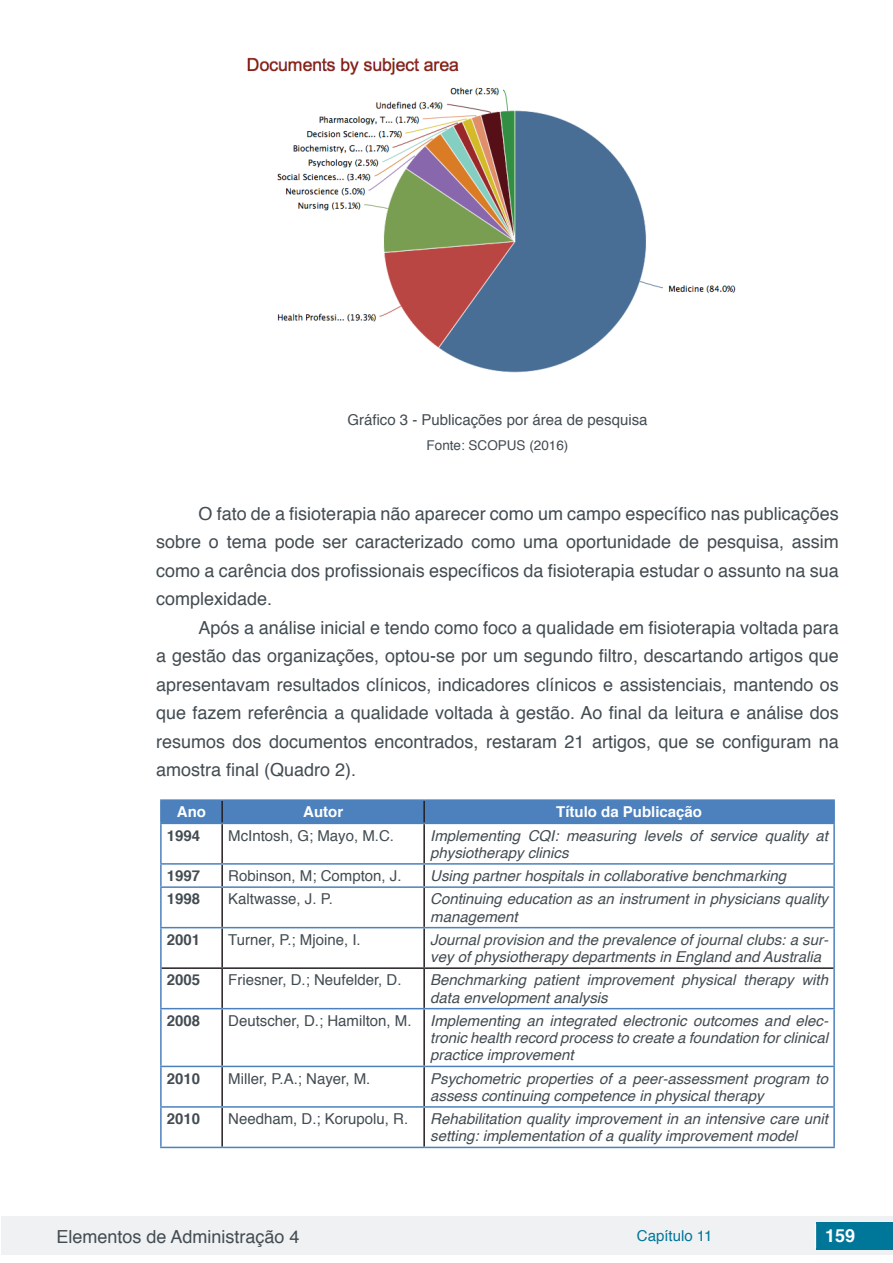
<style>
.page{position:relative;width:893px;height:1263px;background:#fff}
.page>*{position:absolute;margin:0;border:0;box-sizing:border-box;transform-origin:0 0}
.t1{font:18px/28.5px "Helvetica";color:#434c52;text-align:justify}
.t2{font:700 18px "Helvetica";color:#fff}
.t3{font:italic 15px/17.2px "Helvetica";color:#434c52}
.t4{font:15px "Helvetica";color:#434c52}
.t5{font:700 15px "Helvetica";color:#434c52}
.t6{font:700 15px "Helvetica";color:#fff}
.t7{font:15px "Helvetica";color:#007699}
.t8{font:13.5px "Helvetica";color:#434c52}
.s1{font-style:normal}
</style>
<div class="page">
<div style="left:1px;top:1216px;width:891px;height:38px;background:#f0f1f2"></div>
<div style="left:816px;top:1222px;width:77px;height:27px;background:#007699"></div>
<svg style="left:815px;top:1224px;width:1px;height:24px"></svg>
<img style="left:247px;top:57px;width:489px;height:316px">
<div style="left:162px;top:801px;width:671px;height:22px;background:#4c81bd"></div>
<hr style="left:160px;top:799px;width:62px;height:2px;background:#4c81bd">
<hr style="left:160px;top:801px;width:2px;height:22px;background:#4c81bd">
<hr style="left:222px;top:799px;width:202px;height:2px;background:#4c81bd">
<hr style="left:424px;top:799px;width:411px;height:2px;background:#4c81bd">
<hr style="left:833px;top:801px;width:2px;height:22px;background:#4c81bd">
<hr style="left:160px;top:865px;width:2px;height:21px;background:#4c81bd">
<hr style="left:833px;top:865px;width:2px;height:21px;background:#4c81bd">
<hr style="left:160px;top:928px;width:2px;height:40px;background:#4c81bd">
<hr style="left:833px;top:928px;width:2px;height:40px;background:#4c81bd">
<hr style="left:160px;top:968px;width:2px;height:40px;background:#4c81bd">
<hr style="left:833px;top:968px;width:2px;height:40px;background:#4c81bd">
<hr style="left:160px;top:1067px;width:2px;height:39px;background:#4c81bd">
<hr style="left:833px;top:1067px;width:2px;height:39px;background:#4c81bd">
<hr style="left:221px;top:801px;width:2px;height:22px;background:#231f20">
<hr style="left:423px;top:801px;width:2px;height:22px;background:#231f20">
<hr style="left:221px;top:824px;width:2px;height:39px;background:#231f20">
<hr style="left:423px;top:824px;width:2px;height:39px;background:#231f20">
<hr style="left:221px;top:865px;width:2px;height:21px;background:#231f20">
<hr style="left:423px;top:865px;width:2px;height:21px;background:#231f20">
<hr style="left:221px;top:888px;width:2px;height:39px;background:#231f20">
<hr style="left:423px;top:888px;width:2px;height:39px;background:#231f20">
<hr style="left:221px;top:928px;width:2px;height:39px;background:#231f20">
<hr style="left:423px;top:928px;width:2px;height:39px;background:#231f20">
<hr style="left:162px;top:967px;width:60px;height:2px;background:#231f20">
<hr style="left:222px;top:967px;width:202px;height:2px;background:#231f20">
<hr style="left:221px;top:969px;width:2px;height:39px;background:#231f20">
<hr style="left:424px;top:967px;width:409px;height:2px;background:#231f20">
<hr style="left:423px;top:969px;width:2px;height:39px;background:#231f20">
<hr style="left:221px;top:1009px;width:2px;height:57px;background:#231f20">
<hr style="left:423px;top:1009px;width:2px;height:57px;background:#231f20">
<hr style="left:221px;top:1067px;width:2px;height:39px;background:#231f20">
<hr style="left:423px;top:1067px;width:2px;height:39px;background:#231f20">
<hr style="left:221px;top:1108px;width:2px;height:39px;background:#231f20">
<hr style="left:423px;top:1108px;width:2px;height:39px;background:#231f20">
<hr style="left:160px;top:824px;width:2px;height:39px;background:#4c81bd">
<hr style="left:160px;top:823px;width:62px;height:1px;background:#4c81bd">
<hr style="left:222px;top:823px;width:202px;height:1px;background:#4c81bd">
<hr style="left:424px;top:823px;width:411px;height:1px;background:#4c81bd">
<hr style="left:833px;top:824px;width:2px;height:39px;background:#4c81bd">
<hr style="left:160px;top:863px;width:62px;height:2px;background:#4c81bd">
<hr style="left:222px;top:863px;width:202px;height:2px;background:#4c81bd">
<hr style="left:424px;top:863px;width:411px;height:2px;background:#4c81bd">
<hr style="left:160px;top:888px;width:2px;height:39px;background:#4c81bd">
<hr style="left:160px;top:886px;width:62px;height:2px;background:#4c81bd">
<hr style="left:222px;top:886px;width:202px;height:2px;background:#4c81bd">
<hr style="left:424px;top:886px;width:411px;height:2px;background:#4c81bd">
<hr style="left:833px;top:888px;width:2px;height:39px;background:#4c81bd">
<hr style="left:160px;top:927px;width:62px;height:1px;background:#4c81bd">
<hr style="left:222px;top:927px;width:202px;height:1px;background:#4c81bd">
<hr style="left:424px;top:927px;width:411px;height:1px;background:#4c81bd">
<hr style="left:160px;top:1009px;width:2px;height:57px;background:#4c81bd">
<hr style="left:160px;top:1008px;width:62px;height:1px;background:#4c81bd">
<hr style="left:222px;top:1008px;width:202px;height:1px;background:#4c81bd">
<hr style="left:424px;top:1008px;width:411px;height:1px;background:#4c81bd">
<hr style="left:833px;top:1009px;width:2px;height:57px;background:#4c81bd">
<hr style="left:160px;top:1066px;width:62px;height:1px;background:#4c81bd">
<hr style="left:222px;top:1066px;width:202px;height:1px;background:#4c81bd">
<hr style="left:424px;top:1066px;width:411px;height:1px;background:#4c81bd">
<hr style="left:160px;top:1108px;width:2px;height:39px;background:#4c81bd">
<hr style="left:160px;top:1106px;width:62px;height:2px;background:#4c81bd">
<hr style="left:222px;top:1106px;width:202px;height:2px;background:#4c81bd">
<hr style="left:424px;top:1106px;width:411px;height:2px;background:#4c81bd">
<hr style="left:833px;top:1108px;width:2px;height:39px;background:#4c81bd">
<hr style="left:160px;top:1147px;width:62px;height:1px;background:#4c81bd">
<hr style="left:222px;top:1147px;width:202px;height:1px;background:#4c81bd">
<hr style="left:424px;top:1147px;width:411px;height:1px;background:#4c81bd">
<p class="t4" style="left:347px;top:408px;width:302px">Gráfico 3 - Publicações por área de pesquisa</p>
<p class="t8" style="left:427px;top:434px;width:143px">Fonte: SCOPUS (2016)</p>
<p class="t1" style="left:156px;top:500px;width:684px;text-indent:43px">O fato de a fisioterapia não aparecer como um campo específico nas publicações sobre o tema pode ser caracterizado como uma oportunidade de pesquisa, assim como a carência dos profissionais específicos da fisioterapia estudar o assunto na sua complexidade.</p>
<p class="t1" style="left:156px;top:614px;width:684px;text-indent:43px">Após a análise inicial e tendo como foco a qualidade em fisioterapia voltada para a gestão das organizações, optou-se por um segundo filtro, descartando artigos que apresentavam resultados clínicos, indicadores clínicos e assistenciais, mantendo os que fazem referência a qualidade voltada à gestão. Ao final da leitura e análise dos resumos dos documentos encontrados, restaram 21 artigos, que se configuram na amostra final (Quadro 2).</p>
<p class="t6" style="left:177px;top:800px;width:31px">Ano</p>
<p class="t6" style="left:303px;top:800px;width:41px">Autor</p>
<p class="t6" style="left:556px;top:800px;width:147px">Título da Publicação</p>
<p class="t5" style="left:167px;top:823px;width:35px">1994</p>
<p class="t4" style="left:228px;top:824px;width:167px">McIntosh, G; Mayo, M.C.</p>
<p class="t3" style="left:430px;top:827px;width:399px">Implementing CQI: measuring levels of service quality at physiotherapy clinics</p>
<p class="t5" style="left:167px;top:864px;width:35px">1997</p>
<p class="t4" style="left:228px;top:864px;width:175px">Robinson, M; Compton, J.</p>
<p class="t3" style="left:430px;top:867px;width:357px">Using partner hospitals in collaborative benchmarking</p>
<p class="t5" style="left:167px;top:887px;width:35px">1998</p>
<p class="t4" style="left:228px;top:887px;width:106px">Kaltwasse, J. P.</p>
<p class="t3" style="left:430px;top:891px;width:399px">Continuing education as an instrument in physicians quality management</p>
<p class="t5" style="left:167px;top:927px;width:35px">2001</p>
<p class="t4" style="left:228px;top:928px;width:134px">Turner, P.; Mjoine, I.</p>
<p class="t3" style="left:430px;top:931px;width:400px">Journal provision and the prevalence of journal clubs: a sur&shy;vey of physiotherapy departments in England and Australia</p>
<p class="t5" style="left:167px;top:968px;width:35px">2005</p>
<p class="t4" style="left:228px;top:968px;width:175px">Friesner, D.; Neufelder, D.</p>
<p class="t3" style="left:430px;top:972px;width:399px">Benchmarking patient improvement physical therapy with data envelopment analysis</p>
<p class="t5" style="left:167px;top:1008px;width:35px">2008</p>
<p class="t3" style="left:430px;top:1012px;width:400px;text-align:justify;text-indent:-202px"><span class="s1">Deutscher, D.; Hamilton, M.</span> Implementing an integrated electronic outcomes and elec&shy;tronic health record process to create a foundation for clinical practice improvement</p>
<p class="t5" style="left:167px;top:1066px;width:35px">2010</p>
<p class="t4" style="left:228px;top:1067px;width:144px">Miller, P.A.; Nayer, M.</p>
<p class="t3" style="left:430px;top:1070px;width:399px">Psychometric properties of a peer-assessment program to assess continuing competence in physical therapy</p>
<p class="t5" style="left:167px;top:1107px;width:35px">2010</p>
<p class="t4" style="left:228px;top:1107px;width:182px">Needham, D.; Korupolu, R.</p>
<p class="t3" style="left:430px;top:1110px;width:399px">Rehabilitation quality improvement in an intensive care unit setting: implementation of a quality improvement model</p>
<p class="t1" style="left:56px;top:1223px;width:245px">Elementos de Administração 4</p>
<p class="t7" style="left:637px;top:1224px;width:77px">Capítulo 11</p>
<p class="t2" style="left:825px;top:1221px;width:32px">159</p>
</div>
